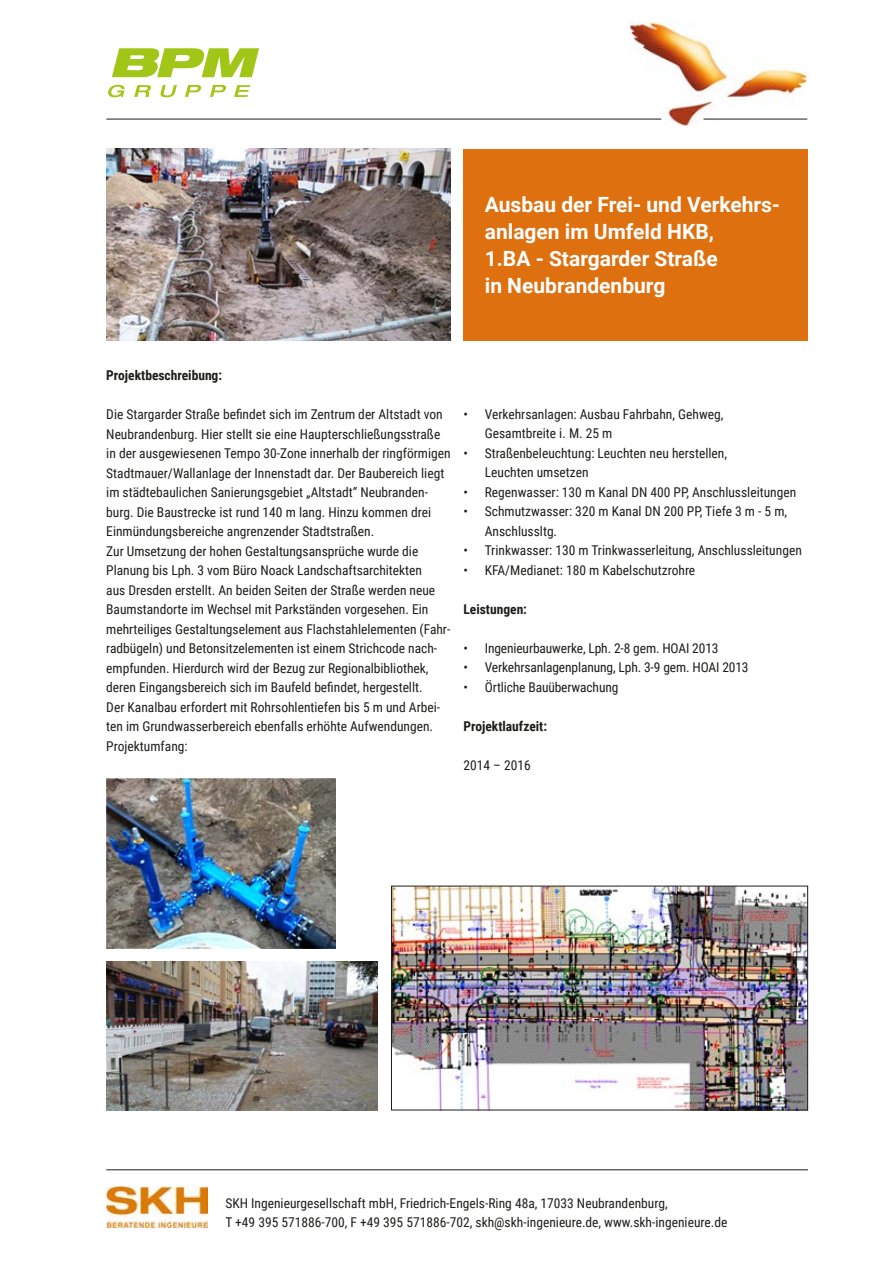
<style>
.page{position:relative;width:893px;height:1263px;background:#fff}
.page>*{position:absolute;margin:0;border:0;box-sizing:border-box;transform-origin:0 0}
.t1{font:700 21px/27px "Roboto";color:#fff}
.t2{font:13.5px/19.5px "Roboto Condensed";color:#1d1d1b}
.t3{font:700 13.5px "Roboto Condensed";color:#1d1d1b}
</style>
<div class="page">
<img style="left:629px;top:21px;width:179px;height:105px">
<svg style="left:112px;top:48px;width:147px;height:29px"></svg>
<svg style="left:108px;top:85px;width:17px;height:12px"></svg>
<svg style="left:160px;top:85px;width:17px;height:12px"></svg>
<svg style="left:134px;top:85px;width:17px;height:12px"></svg>
<svg style="left:210px;top:85px;width:16px;height:12px"></svg>
<svg style="left:234px;top:85px;width:16px;height:12px"></svg>
<svg style="left:185px;top:85px;width:16px;height:12px"></svg>
<hr style="left:106px;top:119px;width:555px;height:1px;background:#1d1d1b">
<hr style="left:703px;top:119px;width:104px;height:1px;background:#1d1d1b">
<div style="left:463px;top:149px;width:345px;height:191px;background:#de7010"></div>
<hr style="left:106px;top:1169px;width:702px;height:1px;background:#1d1d1b">
<img style="left:106px;top:149px;width:345px;height:191px">
<img style="left:106px;top:1186px;width:102px;height:42px">
<img style="left:106px;top:961px;width:271px;height:149px">
<img style="left:106px;top:778px;width:229px;height:170px">
<img style="left:393px;top:888px;width:413px;height:220px">
<div style="left:391px;top:886px;width:417px;height:224px;border:1px solid #1d1d1b"></div>
<h1 class="t1" style="left:485px;top:190px;width:297px">Ausbau der Frei- und Verkehrs&shy;anlagen im Umfeld HKB,<br>1.BA - Stargarder Straße<br>in Neubrandenburg</h1>
<p class="t3" style="left:106px;top:366px;width:117px">Projektbeschreibung:</p>
<p class="t2" style="left:106px;top:404px;width:346px">Die Stargarder Straße befindet sich im Zentrum der Altstadt von Neubrandenburg. Hier stellt sie eine Haupterschließungsstraße in der ausgewiesenen Tempo 30-Zone innerhalb der ringförmigen Stadtmauer/Wallanlage der Innenstadt dar. Der Baubereich liegt im städtebaulichen Sanierungsgebiet „Altstadt“ Neubranden&shy;burg. Die Baustrecke ist rund 140 m lang. Hinzu kommen drei Einmündungsbereiche angrenzender Stadtstraßen.<br>Zur Umsetzung der hohen Gestaltungsansprüche wurde die Planung bis Lph. 3 vom Büro Noack Landschaftsarchitekten<br>aus Dresden erstellt. An beiden Seiten der Straße werden neue Baumstandorte im Wechsel mit Parkständen vorgesehen. Ein mehrteiliges Gestaltungselement aus Flachstahlelementen (Fahr&shy;radbügeln) und Betonsitzelementen ist einem Strichcode nach&shy;empfunden. Hierdurch wird der Bezug zur Regionalbibliothek, deren Eingangsbereich sich im Baufeld befindet, hergestellt.<br>Der Kanalbau erfordert mit Rohrsohlentiefen bis 5 m und Arbei&shy;ten im Grundwasserbereich ebenfalls erhöhte Aufwendungen.<br>Projektumfang:</p>
<p class="t2" style="left:485px;top:404px;width:240px;text-indent:-21px">• Verkehrsanlagen: Ausbau Fahrbahn, Gehweg,<br>Gesamtbreite i. M. 25 m</p>
<p class="t2" style="left:485px;top:443px;width:244px;text-indent:-21px">• Straßenbeleuchtung: Leuchten neu herstellen,<br>Leuchten umsetzen</p>
<p class="t2" style="left:463px;top:482px;width:334px">• Regenwasser: 130 m Kanal DN 400 PP, Anschlussleitungen</p>
<p class="t2" style="left:485px;top:501px;width:304px;text-indent:-21px">• Schmutzwasser: 320 m Kanal DN 200 PP, Tiefe 3 m - 5 m,<br>Anschlussltg.</p>
<p class="t2" style="left:463px;top:540px;width:340px">• Trinkwasser: 130 m Trinkwasserleitung, Anschlussleitungen</p>
<p class="t2" style="left:463px;top:560px;width:233px">• KFA/Medianet: 180 m Kabelschutzrohre</p>
<p class="t3" style="left:463px;top:600px;width:65px">Leistungen:</p>
<p class="t2" style="left:463px;top:638px;width:257px">• Ingenieurbauwerke, Lph. 2-8 gem. HOAI 2013</p>
<p class="t2" style="left:463px;top:657px;width:287px">• Verkehrsanlagenplanung, Lph. 3-9 gem. HOAI 2013</p>
<p class="t2" style="left:463px;top:677px;width:156px">• Örtliche Bauüberwachung</p>
<p class="t3" style="left:463px;top:717px;width:85px">Projektlaufzeit:</p>
<p class="t2" style="left:463px;top:755px;width:69px">2014 – 2016</p>
<p class="t2" style="left:225px;top:1192px;width:504px">SKH Ingenieurgesellschaft mbH, Friedrich-Engels-Ring 48a, 17033 Neubrandenburg,<br>T +49 395 571886-700, F +49 395 571886-702, skh@skh-ingenieure.de, www.skh-ingenieure.de</p>
</div>
